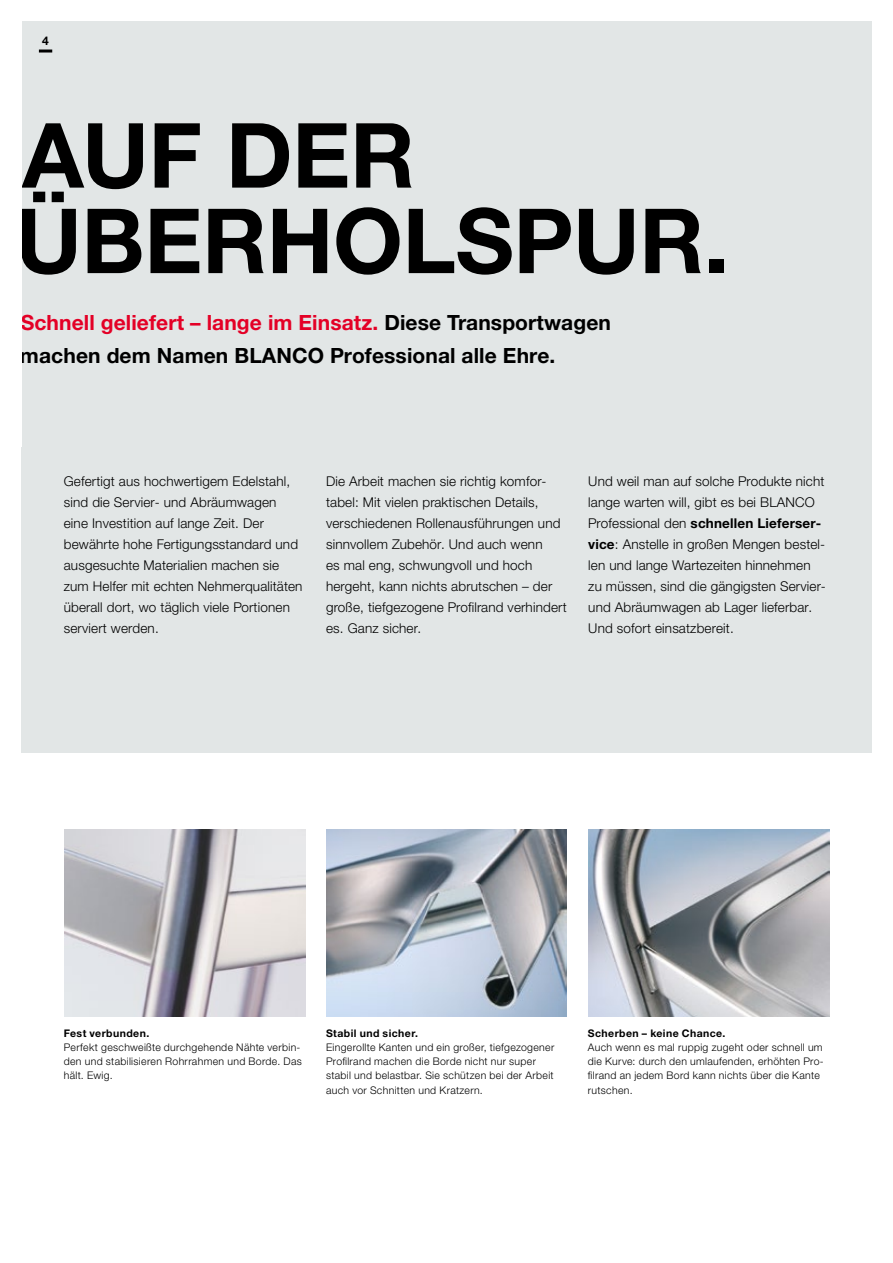
<style>
.page{position:relative;width:893px;height:1263px;background:#fff}
.page>*{position:absolute;margin:0;border:0;box-sizing:border-box;transform-origin:0 0}
.t1{font:700 90px/85.5px "Helvetica Neue LTW1 G";letter-spacing:-.005em;color:#000}
.t2{font:700 21px/33px "Helvetica Neue LTW1 G";letter-spacing:.005em;color:#000}
.t3{font:300 13.5px/21px "Helvetica Neue LTW1 G";letter-spacing:.01em;color:#000}
.t4{font:700 12px "Helvetica Neue LTW1 G";color:#000}
.t5{font:300 10.5px/14.2px "Helvetica Neue LTW1 G";letter-spacing:.03em;color:#000}
.t6{font:700 10.5px "Helvetica Neue LTW1 G";letter-spacing:.04em;color:#000}
.s1{color:#e40026}
.s2{font-weight:700}
</style>
<div class="page">
<div style="left:21px;top:21px;width:851px;height:732px;background:#e2e6e6"></div>
<img style="left:64px;top:829px;width:241px;height:187px">
<img style="left:588px;top:829px;width:241px;height:187px">
<img style="left:326px;top:829px;width:241px;height:187px">
<svg style="left:39px;top:50px;width:13px;height:3px"></svg>
<p class="t4" style="left:42px;top:33px;width:8px">4</p>
<h1 class="t1" style="left:15px;top:112px;width:715px">AUF DER<br>ÜBERHOLSPUR.</h1>
<h2 class="t2" style="left:20px;top:306px;width:592px"><span class="s1">Schnell geliefert – lange im Einsatz.</span> Diese Transportwagen machen dem Namen BLANCO Professional alle Ehre.</h2>
<p class="t3" style="left:64px;top:471px;width:240px">Gefertigt aus hochwertigem Edelstahl, sind die Servier- und Abräumwagen eine Investition auf lange Zeit. Der bewährte hohe Fertigungsstandard und ausgesuchte Materialien machen sie zum Helfer mit echten Nehmerqualitäten überall dort, wo täglich viele Portionen serviert werden.</p>
<p class="t3" style="left:326px;top:471px;width:242px">Die Arbeit machen sie richtig komfor&shy;tabel: Mit vielen praktischen Details, verschiedenen Rollenausführungen und sinnvollem Zubehör. Und auch wenn<br>es mal eng, schwungvoll und hoch hergeht, kann nichts abrutschen – der große, tiefgezogene Profilrand verhindert es. Ganz sicher.</p>
<p class="t3" style="left:588px;top:471px;width:239px">Und weil man auf solche Produkte nicht lange warten will, gibt es bei BLANCO Professional den <span class="s2">schnellen Lieferser&shy;vice</span>: Anstelle in großen Mengen bestel&shy;len und lange Wartezeiten hinnehmen zu müssen, sind die gängigsten Servier&shy;und Abräumwagen ab Lager lieferbar.<br>Und sofort einsatzbereit.</p>
<p class="t6" style="left:64px;top:1026px;width:87px">Fest verbunden.</p>
<p class="t5" style="left:64px;top:1040px;width:240px">Perfekt geschweißte durchgehende Nähte verbin&shy;den und stabilisieren Rohrrahmen und Borde. Das hält. Ewig.</p>
<p class="t6" style="left:326px;top:1026px;width:94px">Stabil und sicher.</p>
<p class="t5" style="left:326px;top:1040px;width:230px">Eingerollte Kanten und ein großer, tiefgezogener Profilrand machen die Borde nicht nur super stabil und belastbar. Sie schützen bei der Arbeit auch vor Schnitten und Kratzern.</p>
<p class="t6" style="left:588px;top:1026px;width:139px">Scherben – keine Chance.</p>
<p class="t5" style="left:588px;top:1040px;width:237px">Auch wenn es mal ruppig zugeht oder schnell um die Kurve: durch den umlaufenden, erhöhten Pro&shy;filrand an jedem Bord kann nichts über die Kante rutschen.</p>
</div>
